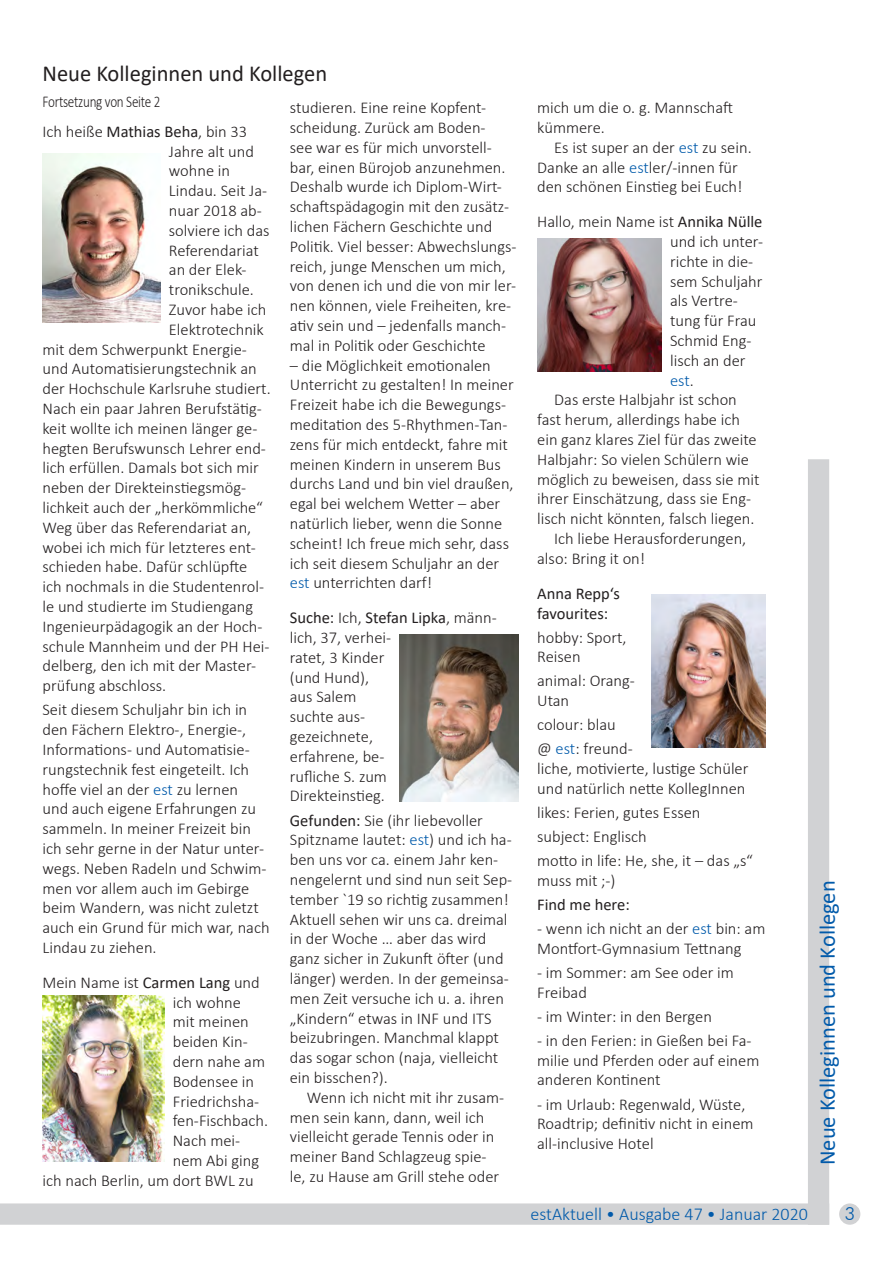
<style>
.page{position:relative;width:893px;height:1263px;background:#fff}
.page>*{position:absolute;margin:0;border:0;box-sizing:border-box;transform-origin:0 0}
.t1{font:22.95px "Calibri";color:#231f20}
.t2{font:22.5px "Calibri";color:#015aaa}
.t3{font:300 18px "Calibri";color:#015aaa}
.t4{font:300 18px "Futura BT";color:#015aaa}
.t5{font:300 16.5px/19.8px "Calibri";color:#231f20}
.t6{font:16.5px/19.8px "Calibri";color:#231f20}
.t7{font:300 16.5px "Calibri";letter-spacing:-.02em;color:#231f20;scale:.8 1}
.t8{font:300 16.5px "Calibri";color:#015aaa}
.s1{font-weight:400}
.s2{color:#015aaa}
.s3{color:#231f20}
</style>
<div class="page">
<div style="left:808px;top:459px;width:21px;height:766px;background:#d1d2d4"></div>
<svg style="left:0;top:1203px;width:829px;height:22px;background:#d2d3d5"></svg>
<div style="left:840px;top:1204px;width:20px;height:20px;background:#d1d2d4;border-radius:50%"></div>
<div style="left:839px;top:1203px;width:21px;height:22px;border:2px solid #d1d2d4;border-radius:50%"></div>
<img style="left:43px;top:995px;width:121px;height:166px">
<img style="left:400px;top:634px;width:118px;height:167px">
<img style="left:537px;top:239px;width:125px;height:132px">
<img style="left:43px;top:153px;width:117px;height:169px">
<img style="left:651px;top:595px;width:114px;height:153px">
<h1 class="t1" style="left:43px;top:57px;width:286px">Neue Kolleginnen und Kollegen</h1>
<p class="t7" style="left:43px;top:91px;width:149px">Fortsetzung von Seite 2</p>
<p class="t5" style="left:43px;top:121px;width:206px">Ich heiße <span class="s1">Mathias Beha</span>, bin 33</p>
<p class="t5" style="left:169px;top:141px;width:87px">Jahre alt und</p>
<p class="t5" style="left:169px;top:161px;width:63px">wohne in</p>
<p class="t5" style="left:169px;top:181px;width:100px">Lindau. Seit Ja-</p>
<p class="t5" style="left:169px;top:200px;width:94px">nuar 2018 ab-</p>
<p class="t5" style="left:169px;top:220px;width:102px">solviere ich das</p>
<p class="t5" style="left:169px;top:240px;width:91px">Referendariat</p>
<p class="t5" style="left:169px;top:260px;width:78px">an der Elek-</p>
<p class="t5" style="left:169px;top:280px;width:87px">tronikschule.</p>
<p class="t5" style="left:169px;top:299px;width:99px">Zuvor habe ich</p>
<p class="t5" style="left:169px;top:319px;width:96px">Elektrotechnik</p>
<p class="t5" style="left:43px;top:339px;width:206px">mit dem Schwerpunkt Energie-</p>
<p class="t5" style="left:43px;top:359px;width:216px">und Automatisierungstechnik an</p>
<p class="t5" style="left:43px;top:379px;width:230px">der Hochschule Karlsruhe studiert.</p>
<p class="t5" style="left:43px;top:398px;width:221px">Nach ein paar Jahren Berufstätig-</p>
<p class="t5" style="left:43px;top:418px;width:216px">keit wollte ich meinen länger ge-</p>
<p class="t5" style="left:43px;top:438px;width:225px">hegten Berufswunsch Lehrer end-</p>
<p class="t5" style="left:43px;top:458px;width:218px">lich erfüllen. Damals bot sich mir</p>
<p class="t5" style="left:43px;top:478px;width:205px">neben der Direkteinstiegsmög-</p>
<p class="t5" style="left:43px;top:497px;width:222px">lichkeit auch der „herkömmliche“</p>
<p class="t5" style="left:43px;top:517px;width:210px">Weg über das Referendariat an,</p>
<p class="t5" style="left:43px;top:537px;width:215px">wobei ich mich für letzteres ent-</p>
<p class="t5" style="left:43px;top:557px;width:206px">schieden habe. Dafür schlüpfte</p>
<p class="t5" style="left:43px;top:577px;width:223px">ich nochmals in die Studentenrol-</p>
<p class="t5" style="left:43px;top:596px;width:212px">le und studierte im Studiengang</p>
<p class="t5" style="left:43px;top:616px;width:221px">Ingenieurpädagogik an der Hoch-</p>
<p class="t5" style="left:43px;top:636px;width:229px">schule Mannheim und der PH Hei-</p>
<p class="t5" style="left:43px;top:656px;width:215px">delberg, den ich mit der Master-</p>
<p class="t5" style="left:43px;top:676px;width:125px">prüfung abschloss.</p>
<p class="t5" style="left:43px;top:700px;width:229px">Seit diesem Schuljahr bin ich in den Fächern Elektro-, Energie-,<br>Informations- und Automatisie&shy;rungstechnik fest eingeteilt. Ich hoffe viel an der <span class="s2">est</span> zu lernen<br>und auch eigene Erfahrungen zu sammeln. In meiner Freizeit bin ich sehr gerne in der Natur unter&shy;wegs. Neben Radeln und Schwim&shy;men vor allem auch im Gebirge beim Wandern, was nicht zuletzt auch ein Grund für mich war, nach<br>Lindau zu ziehen.</p>
<p class="t5" style="left:43px;top:972px;width:219px">Mein Name ist <span class="s1">Carmen Lang</span> und</p>
<p class="t5" style="left:173px;top:992px;width:70px">ich wohne</p>
<p class="t5" style="left:173px;top:1012px;width:78px">mit meinen</p>
<p class="t5" style="left:173px;top:1032px;width:76px">beiden Kin-</p>
<p class="t5" style="left:173px;top:1051px;width:94px">dern nahe am</p>
<p class="t5" style="left:173px;top:1071px;width:83px">Bodensee in</p>
<p class="t5" style="left:173px;top:1091px;width:88px">Friedrichsha-</p>
<p class="t5" style="left:173px;top:1111px;width:97px">fen-Fischbach.</p>
<p class="t5" style="left:173px;top:1131px;width:69px">Nach mei-</p>
<p class="t5" style="left:173px;top:1150px;width:88px">nem Abi ging</p>
<p class="t5" style="left:43px;top:1170px;width:213px">ich nach Berlin, um dort BWL zu</p>
<p class="t5" style="left:290px;top:98px;width:228px">studieren. Eine reine Kopfent&shy;scheidung. Zurück am Boden-<br>see war es für mich unvorstell&shy;bar, einen Bürojob anzunehmen.<br>Deshalb wurde ich Diplom-Wirt&shy;schaftspädagogin mit den zusätz&shy;lichen Fächern Geschichte und<br>Politik. Viel besser: Abwechslungs&shy;reich, junge Menschen um mich, von denen ich und die von mir ler&shy;nen können, viele Freiheiten, kre&shy;ativ sein und – jedenfalls manch&shy;mal in Politik oder Geschichte</p>
<p class="t5" style="left:290px;top:355px;width:225px">– die Möglichkeit emotionalen<br>Unterricht zu gestalten! In meiner<br>Freizeit habe ich die Bewegungs&shy;meditation des 5-Rhythmen-Tan&shy;zens für mich entdeckt, fahre mit meinen Kindern in unserem Bus durchs Land und bin viel draußen, egal bei welchem Wetter – aber natürlich lieber, wenn die Sonne scheint! Ich freue mich sehr, dass ich seit diesem Schuljahr an der <span class="s2">est</span> unterrichten darf!</p>
<p class="t5" style="left:290px;top:608px;width:208px"><span class="s1">Suche:</span> Ich, <span class="s1">Stefan Lipka</span>, männ&shy;lich, 37, verhei-<br>ratet, 3 Kinder<br>(und Hund),<br>aus Salem<br>suchte aus-<br>gezeichnete,<br>erfahrene, be-<br>rufliche S. zum<br>Direkteinstieg.</p>
<p class="t5" style="left:290px;top:810px;width:224px"><span class="s1">Gefunden:</span> Sie (ihr liebevoller<br>Spitzname lautet: <span class="s2">est</span>) und ich ha&shy;ben uns vor ca. einem Jahr ken&shy;nengelernt und sind nun seit Sep&shy;tember `19 so richtig zusammen!<br>Aktuell sehen wir uns ca. dreimal in der Woche … aber das wird ganz sicher in Zukunft öfter (und länger) werden. In der gemeinsa&shy;men Zeit versuche ich u. a. ihren „Kindern“ etwas in INF und ITS beizubringen. Manchmal klappt das sogar schon (naja, vielleicht ein bisschen?).</p>
<p class="t5" style="left:290px;top:1087px;width:216px;text-indent:17px">Wenn ich nicht mit ihr zusam&shy;men sein kann, dann, weil ich vielleicht gerade Tennis oder in meiner Band Schlagzeug spie&shy;le, zu Hause am Grill stehe oder</p>
<p class="t5" style="left:537px;top:98px;width:197px">mich um die o. g. Mannschaft kümmere.</p>
<p class="t5" style="left:537px;top:137px;width:216px;text-indent:17px">Es ist super an der <span class="s2">est</span> zu sein.<br>Danke an alle <span class="s2">est</span>ler/-innen für den schönen Einstieg bei Euch!</p>
<p class="t5" style="left:537px;top:212px;width:227px">Hallo, mein Name ist <span class="s1">Annika Nülle</span></p>
<p class="t5" style="left:670px;top:231px;width:94px">und ich unter-</p>
<p class="t5" style="left:670px;top:251px;width:85px">richte in die-</p>
<p class="t5" style="left:670px;top:271px;width:94px">sem Schuljahr</p>
<p class="t5" style="left:670px;top:291px;width:69px">als Vertre-</p>
<p class="t5" style="left:670px;top:311px;width:88px">tung für Frau</p>
<p class="t5" style="left:670px;top:330px;width:83px">Schmid Eng-</p>
<p class="t5" style="left:670px;top:350px;width:77px">lisch an der</p>
<p class="t8" style="left:670px;top:370px;width:25px">est<span class="s3">.</span></p>
<p class="t5" style="left:554px;top:390px;width:184px">Das erste Halbjahr ist schon</p>
<p class="t5" style="left:537px;top:410px;width:204px">fast herum, allerdings habe ich</p>
<p class="t5" style="left:537px;top:429px;width:221px">ein ganz klares Ziel für das zweite</p>
<p class="t5" style="left:537px;top:449px;width:213px">Halbjahr: So vielen Schülern wie</p>
<p class="t5" style="left:537px;top:469px;width:224px">möglich zu beweisen, dass sie mit</p>
<p class="t5" style="left:537px;top:489px;width:215px">ihrer Einschätzung, dass sie Eng-</p>
<p class="t5" style="left:537px;top:509px;width:219px">lisch nicht könnten, falsch liegen.</p>
<p class="t5" style="left:554px;top:528px;width:194px">Ich liebe Herausforderungen,</p>
<p class="t5" style="left:537px;top:548px;width:110px">also: Bring it on!</p>
<p class="t6" style="left:537px;top:583px;width:84px">Anna Repp‘s favourites:</p>
<p class="t5" style="left:537px;top:627px;width:91px">hobby: Sport,<br>Reisen</p>
<p class="t5" style="left:537px;top:671px;width:99px">animal: Orang-<br>Utan</p>
<p class="t5" style="left:537px;top:713px;width:97px;line-height:24px">colour: blau @ <span class="s2">est</span>: freund-</p>
<p class="t5" style="left:537px;top:759px;width:213px">liche, motivierte, lustige Schüler und natürlich nette KollegInnen</p>
<p class="t5" style="left:537px;top:800px;width:217px;line-height:24px">likes: Ferien, gutes Essen subject: Englisch<br>motto in life: He, she, it – das „s“</p>
<p class="t5" style="left:537px;top:870px;width:80px">muss mit ;-)</p>
<p class="t6" style="left:537px;top:894px;width:94px">Find me here:</p>
<p class="t5" style="left:537px;top:918px;width:230px">- wenn ich nicht an der <span class="s2">est</span> bin: am<br>Montfort-Gymnasium Tettnang</p>
<p class="t5" style="left:537px;top:962px;width:198px">- im Sommer: am See oder im<br>Freibad</p>
<p class="t5" style="left:537px;top:1006px;width:176px">- im Winter: in den Bergen</p>
<p class="t5" style="left:537px;top:1030px;width:224px">- in den Ferien: in Gießen bei Fa&shy;milie und Pferden oder auf einem anderen Kontinent</p>
<p class="t5" style="left:537px;top:1094px;width:218px">- im Urlaub: Regenwald, Wüste,<br>Roadtrip; definitiv nicht in einem all-inclusive Hotel</p>
<h2 class="t2" style="left:812px;top:1165px;width:286px;rotate:-90deg">Neue Kolleginnen und Kollegen</h2>
<p class="t3" style="left:530px;top:1203px;width:279px">estAktuell • Ausgabe 47 • Januar 2020</p>
<p class="t4" style="left:845px;top:1203px;width:12px">3</p>
</div>
